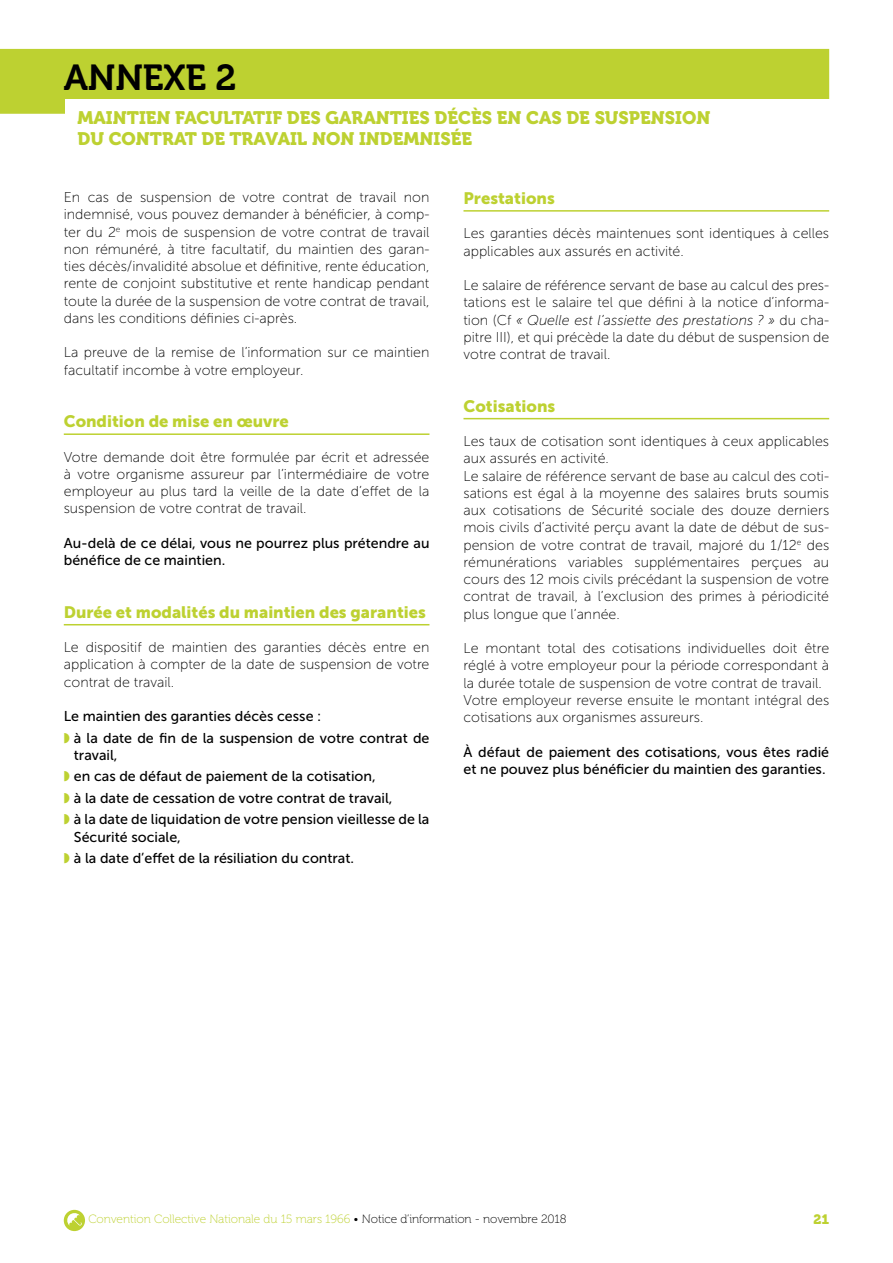
<style>
.page{position:relative;width:893px;height:1263px;background:#fff}
.page>*{position:absolute;margin:0;border:0;box-sizing:border-box;transform-origin:0 0}
.t1{font:36px "Museo 700";letter-spacing:-.005em;color:#000}
.t2{font:18px/21px "Museo 900";color:#bdd131}
.t3{font:16.5px "Museo Sans 900";color:#bdd131}
.t4{font:14.25px/17.2px "Museo Sans 100";color:#000;text-align:justify}
.t5{font:14.25px/21.5px "Museo Sans 500";color:#000}
.t6{font:13.5px "Museo 900";color:#bdd131}
.t7{font:12px "Museo 100";letter-spacing:-.005em;color:#bdd131}
.s1{color:#bdd131}
.s2{font-style:italic}
.s3{color:#000}
</style>
<div class="page">
<div style="left:64px;top:1210px;width:21px;height:21px;background:#bdd131;border-radius:50%"></div>
<svg style="left:67px;top:1212px;width:15px;height:14px"></svg>
<div style="left:0;top:49px;width:829px;height:65px;background:#bdd131"></div>
<div style="left:65px;top:99px;width:781px;height:25px;background:#fff"></div>
<hr style="left:64px;top:433px;width:365px;height:2px;background:#bdd131">
<hr style="left:64px;top:624px;width:365px;height:1px;background:#bdd131">
<hr style="left:463px;top:210px;width:366px;height:2px;background:#bdd131">
<hr style="left:463px;top:418px;width:366px;height:1px;background:#bdd131">
<h1 class="t1" style="left:64px;top:57px;width:174px">ANNEXE 2</h1>
<p class="t2" style="left:78px;top:107px;width:634px">MAINTIEN FACULTATIF DES GARANTIES DÉCÈS EN CAS DE SUSPENSION<br>DU CONTRAT DE TRAVAIL NON INDEMNISÉE</p>
<p class="t4" style="left:64px;top:189px;width:367px">En cas de suspension de votre contrat de travail non indemnisé, vous pouvez demander à bénéficier, à comp&shy;ter du 2<sup>e</sup> mois de suspension de votre contrat de travail non rémunéré, à titre facultatif, du maintien des garan&shy;ties décès/invalidité absolue et définitive, rente éducation, rente de conjoint substitutive et rente handicap pendant toute la durée de la suspension de votre contrat de travail, dans les conditions définies ci-après.</p>
<p class="t4" style="left:64px;top:344px;width:367px">La preuve de la remise de l’information sur ce maintien facultatif incombe à votre employeur.</p>
<p class="t3" style="left:64px;top:412px;width:227px">Condition de mise en œuvre</p>
<p class="t4" style="left:64px;top:448px;width:367px">Votre demande doit être formulée par écrit et adressée à votre organisme assureur par l’intermédiaire de votre employeur au plus tard la veille de la date d’effet de la suspension de votre contrat de travail.</p>
<p class="t5" style="left:64px;top:534px;width:367px;line-height:17.2px">Au-delà de ce délai, vous ne pourrez plus prétendre au bénéfice de ce maintien.</p>
<p class="t3" style="left:64px;top:602px;width:364px">Durée et modalités du maintien des garanties</p>
<p class="t4" style="left:64px;top:639px;width:367px">Le dispositif de maintien des garanties décès entre en application à compter de la date de suspension de votre contrat de travail.</p>
<p class="t5" style="left:64px;top:705px;width:367px">Le maintien des garanties décès cesse :<br><span class="s1">◗</span> à la date de fin de la suspension de votre contrat de</p>
<p class="t5" style="left:64px;top:744px;width:367px;text-indent:10px">travail,<br><span class="s1">◗</span> en cas de défaut de paiement de la cotisation,<br><span class="s1">◗</span> à la date de cessation de votre contrat de travail,<br><span class="s1">◗</span> à la date de liquidation de votre pension vieillesse de la</p>
<p class="t5" style="left:64px;top:826px;width:292px;text-indent:10px">Sécurité sociale,<br><span class="s1">◗</span> à la date d’effet de la résiliation du contrat.</p>
<p class="t3" style="left:463px;top:189px;width:93px">Prestations</p>
<p class="t4" style="left:463px;top:225px;width:367px">Les garanties décès maintenues sont identiques à celles applicables aux assurés en activité.</p>
<p class="t4" style="left:463px;top:277px;width:367px">Le salaire de référence servant de base au calcul des pres&shy;tations est le salaire tel que défini à la notice d’informa&shy;tion (Cf <span class="s2">« Quelle est l’assiette des prestations ? »</span> du cha&shy;pitre III), et qui précède la date du début de suspension de votre contrat de travail.</p>
<p class="t3" style="left:463px;top:396px;width:93px">Cotisations</p>
<p class="t4" style="left:463px;top:433px;width:367px;text-align:left">Les taux de cotisation sont identiques à ceux applicables aux assurés en activité.<br>Le salaire de référence servant de base au calcul des coti&shy;sations est égal à la moyenne des salaires bruts soumis aux cotisations de Sécurité sociale des douze derniers mois civils d’activité perçu avant la date de début de sus&shy;pension de votre contrat de travail, majoré du 1/12<sup>e</sup> des rémunérations variables supplémentaires perçues au cours des 12 mois civils précédant la suspension de votre contrat de travail, à l’exclusion des primes à périodicité plus longue que l’année.</p>
<p class="t4" style="left:463px;top:640px;width:367px;text-align:left">Le montant total des cotisations individuelles doit être réglé à votre employeur pour la période correspondant à la durée totale de suspension de votre contrat de travail.<br>Votre employeur reverse ensuite le montant intégral des cotisations aux organismes assureurs.</p>
<p class="t5" style="left:463px;top:743px;width:367px;line-height:17.2px">À défaut de paiement des cotisations, vous êtes radié et ne pouvez plus bénéficier du maintien des garanties.</p>
<p class="t7" style="left:88px;top:1212px;width:480px">Convention Collective Nationale du 15 mars 1966 <span class="s3">• Notice d’information - novembre 2018</span></p>
<p class="t6" style="left:813px;top:1212px;width:17px">21</p>
</div>
